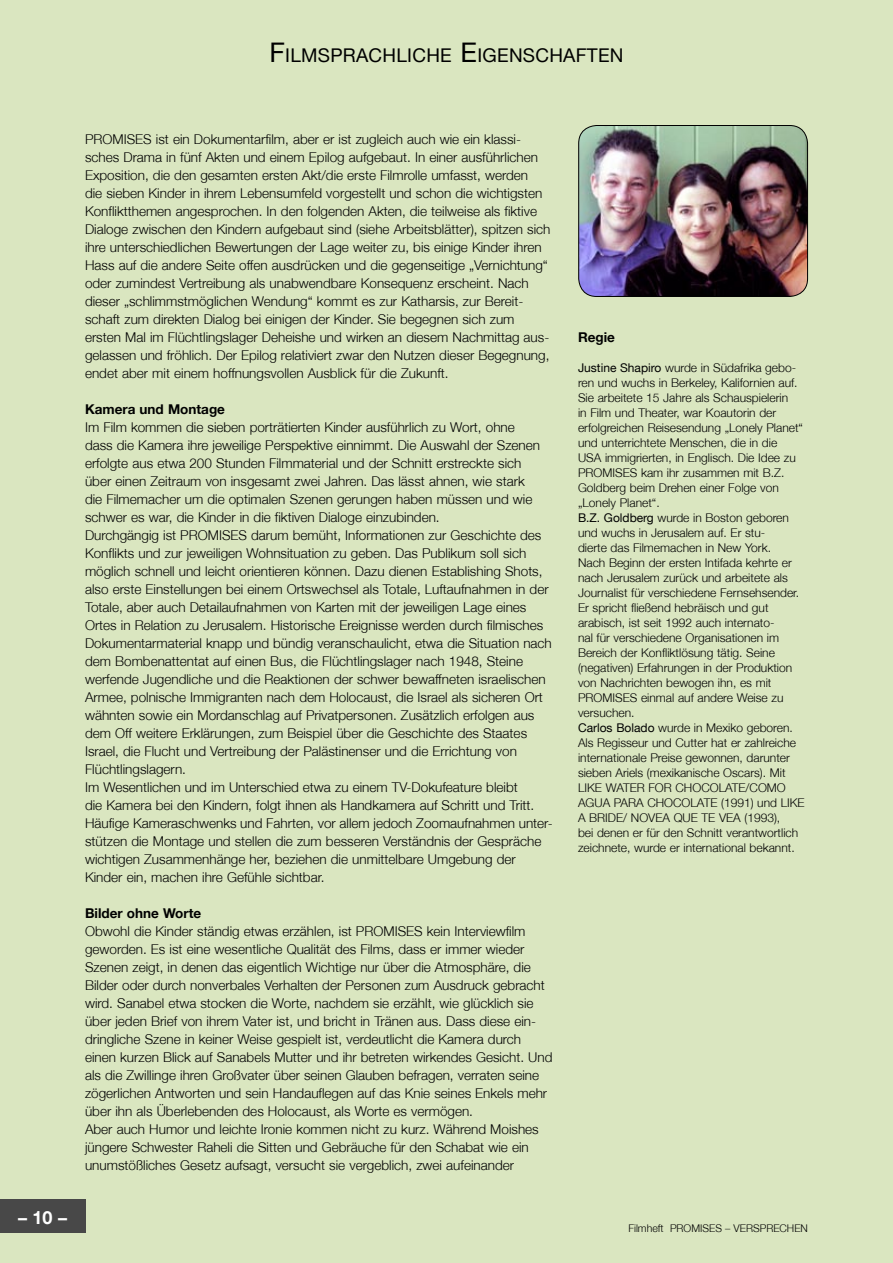
<style>
.page{position:relative;width:893px;height:1263px;background:#dae6c0}
.page>*{position:absolute;margin:0;border:0;box-sizing:border-box;transform-origin:0 0}
.Headline_1{font:18.9px "Helvetica Neue LT";letter-spacing:.015em;color:#000}
.t1{font:700 18px "Helvetica Neue";color:#fff}
.Fließtext{font:300 13.5px/18px "Helvetica Neue";color:#000}
.Headline_2{font:700 13.5px "Helvetica Neue";color:#000}
.Glossar_Headline{font:700 13.5px "Helvetica Neue";color:#000}
.Glossar_Fließtext{font:300 12px/15px "Helvetica Neue";color:#000}
.t2{font:300 10.65px "Helvetica Neue";color:#000}
.s1{font-size:27px}
.s2{font-family:"Helvetica Neue LT";font-weight:400}
</style>
<div class="page">
<div style="left:0;top:1199px;width:85px;height:34px;background:#484848"></div>
<img style="left:578px;top:125px;width:230px;height:171px">
<p class="Headline_1" style="left:269px;top:44px;width:355px"><span class="s1">F</span>ILMSPRACHLICHE <span class="s1">E</span>IGENSCHAFTEN</p>
<h2 class="t1" style="left:18px;top:1206px;width:51px">– 10 –</h2>
<p class="Fließtext" style="left:85px;top:130px;width:467px">PROMISES ist ein Dokumentarfilm, aber er ist zugleich auch wie ein klassi&shy;sches Drama in fünf Akten und einem Epilog aufgebaut. In einer ausführlichen Exposition, die den gesamten ersten Akt/die erste Filmrolle umfasst, werden<br>die sieben Kinder in ihrem Lebensumfeld vorgestellt und schon die wichtigsten Konfliktthemen angesprochen. In den folgenden Akten, die teilweise als fiktive Dialoge zwischen den Kindern aufgebaut sind (siehe Arbeitsblätter), spitzen sich ihre unterschiedlichen Bewertungen der Lage weiter zu, bis einige Kinder ihren Hass auf die andere Seite offen ausdrücken und die gegenseitige „Vernichtung“ oder zumindest Vertreibung als unabwendbare Konsequenz erscheint. Nach dieser „schlimmstmöglichen Wendung“ kommt es zur Katharsis, zur Bereit&shy;schaft zum direkten Dialog bei einigen der Kinder. Sie begegnen sich zum ersten Mal im Flüchtlingslager Deheishe und wirken an diesem Nachmittag aus&shy;gelassen und fröhlich. Der Epilog relativiert zwar den Nutzen dieser Begegnung, endet aber mit einem hoffnungsvollen Ausblick für die Zukunft.</p>
<p class="Headline_2" style="left:85px;top:401px;width:141px">Kamera und Montage</p>
<p class="Fließtext" style="left:85px;top:418px;width:457px">Im Film kommen die sieben porträtierten Kinder ausführlich zu Wort, ohne dass die Kamera ihre jeweilige Perspektive einnimmt. Die Auswahl der Szenen erfolgte aus etwa 200 Stunden Filmmaterial und der Schnitt erstreckte sich über einen Zeitraum von insgesamt zwei Jahren. Das lässt ahnen, wie stark die Filmemacher um die optimalen Szenen gerungen haben müssen und wie schwer es war, die Kinder in die fiktiven Dialoge einzubinden.</p>
<p class="Fließtext" style="left:85px;top:526px;width:468px">Durchgängig ist PROMISES darum bemüht, Informationen zur Geschichte des Konflikts und zur jeweiligen Wohnsituation zu geben. Das Publikum soll sich möglich schnell und leicht orientieren können. Dazu dienen Establishing Shots, also erste Einstellungen bei einem Ortswechsel als Totale, Luftaufnahmen in der Totale, aber auch Detailaufnahmen von Karten mit der jeweiligen Lage eines Ortes in Relation zu Jerusalem. Historische Ereignisse werden durch filmisches Dokumentarmaterial knapp und bündig veranschaulicht, etwa die Situation nach dem Bombenattentat auf einen Bus, die Flüchtlingslager nach 1948, Steine werfende Jugendliche und die Reaktionen der schwer bewaffneten israelischen Armee, polnische Immigranten nach dem Holocaust, die Israel als sicheren Ort wähnten sowie ein Mordanschlag auf Privatpersonen. Zusätzlich erfolgen aus dem Off weitere Erklärungen, zum Beispiel über die Geschichte des Staates Israel, die Flucht und Vertreibung der Palästinenser und die Errichtung von Flüchtlingslagern.</p>
<p class="Fließtext" style="left:85px;top:778px;width:469px">Im Wesentlichen und im Unterschied etwa zu einem TV-Dokufeature bleibt<br>die Kamera bei den Kindern, folgt ihnen als Handkamera auf Schritt und Tritt.<br>Häufige Kameraschwenks und Fahrten, vor allem jedoch Zoomaufnahmen unter&shy;stützen die Montage und stellen die zum besseren Verständnis der Gespräche wichtigen Zusammenhänge her, beziehen die unmittelbare Umgebung der Kinder ein, machen ihre Gefühle sichtbar.</p>
<p class="Headline_2" style="left:85px;top:905px;width:118px">Bilder ohne Worte</p>
<p class="Fließtext" style="left:85px;top:922px;width:469px">Obwohl die Kinder ständig etwas erzählen, ist PROMISES kein Interviewfilm geworden. Es ist eine wesentliche Qualität des Films, dass er immer wieder Szenen zeigt, in denen das eigentlich Wichtige nur über die Atmosphäre, die Bilder oder durch nonverbales Verhalten der Personen zum Ausdruck gebracht wird. Sanabel etwa stocken die Worte, nachdem sie erzählt, wie glücklich sie über jeden Brief von ihrem Vater ist, und bricht in Tränen aus. Dass diese ein&shy;dringliche Szene in keiner Weise gespielt ist, verdeutlicht die Kamera durch einen kurzen Blick auf Sanabels Mutter und ihr betreten wirkendes Gesicht. Und als die Zwillinge ihren Großvater über seinen Glauben befragen, verraten seine zögerlichen Antworten und sein Handauflegen auf das Knie seines Enkels mehr über ihn als Überlebenden des Holocaust, als Worte es vermögen.</p>
<p class="Fließtext" style="left:85px;top:1120px;width:455px">Aber auch Humor und leichte Ironie kommen nicht zu kurz. Während Moishes jüngere Schwester Raheli die Sitten und Gebräuche für den Schabat wie ein unumstößliches Gesetz aufsagt, versucht sie vergeblich, zwei aufeinander</p>
<p class="Glossar_Headline" style="left:578px;top:329px;width:38px">Regie</p>
<p class="Glossar_Fließtext" style="left:578px;top:360px;width:227px"><span class="s2">Justine Shapiro</span> wurde in Südafrika gebo&shy;ren und wuchs in Berkeley, Kalifornien auf.<br>Sie arbeitete 15 Jahre als Schauspielerin<br>in Film und Theater, war Koautorin der erfolgreichen Reisesendung „Lonely Planet“ und unterrichtete Menschen, die in die USA immigrierten, in Englisch. Die Idee zu PROMISES kam ihr zusammen mit B.Z.<br>Goldberg beim Drehen einer Folge von „Lonely Planet“.</p>
<p class="Glossar_Fließtext" style="left:578px;top:510px;width:223px"><span class="s2">B.Z. Goldberg</span> wurde in Boston geboren und wuchs in Jerusalem auf. Er stu-<br>dierte das Filmemachen in New York.<br>Nach Beginn der ersten Intifada kehrte er nach Jerusalem zurück und arbeitete als Journalist für verschiedene Fernsehsender.<br>Er spricht fließend hebräisch und gut arabisch, ist seit 1992 auch internato-<br>nal für verschiedene Organisationen im Bereich der Konfliktlösung tätig. Seine (negativen) Erfahrungen in der Produktion von Nachrichten bewogen ihn, es mit PROMISES einmal auf andere Weise zu versuchen.</p>
<p class="Glossar_Fließtext" style="left:578px;top:720px;width:228px"><span class="s2">Carlos Bolado</span> wurde in Mexiko geboren.<br>Als Regisseur und Cutter hat er zahlreiche internationale Preise gewonnen, darunter sieben Ariels (mexikanische Oscars). Mit LIKE WATER FOR CHOCOLATE/COMO AGUA PARA CHOCOLATE (1991) und LIKE A BRIDE/ NOVEA QUE TE VEA (1993),<br>bei denen er für den Schnitt verantwortlich zeichnete, wurde er international bekannt.</p>
<p class="t2" style="left:628px;top:1221px;width:181px">Filmheft PROMISES – VERSPRECHEN</p>
</div>
